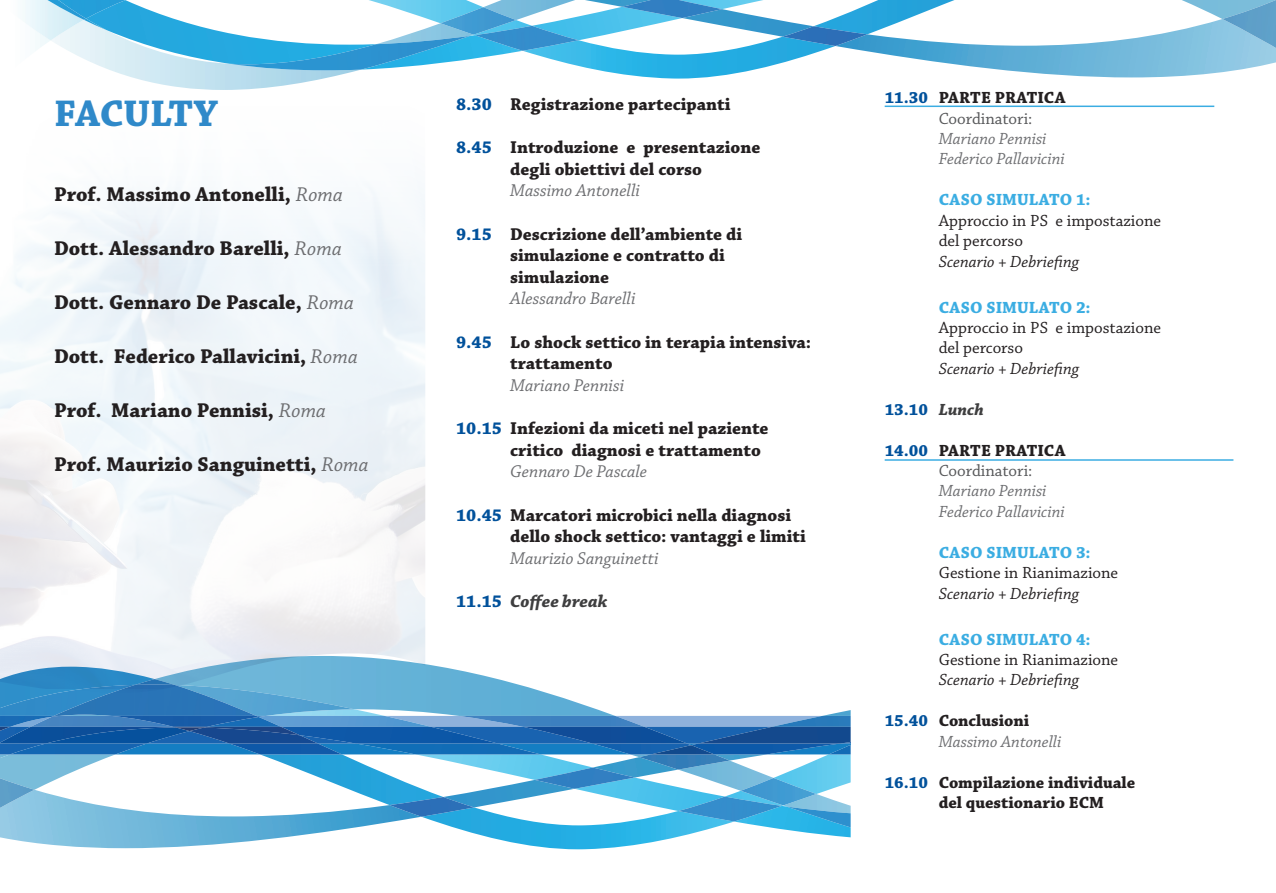
<style>
.page{position:relative;width:1276px;height:893px;background:#fff}
.page>*{position:absolute;margin:0;border:0;box-sizing:border-box;transform-origin:0 0}
.t1{font:700 39px "Chaparral Pro";letter-spacing:-.005em;color:#2f89c9}
.t2{font:700 21px "Chaparral Pro";color:#231f20}
.t3{font:700 18px/21.6px "Chaparral Pro";color:#231f20}
.t4{font:italic 18px "Chaparral Pro";color:#6c6d70}
.t5{font:italic 700 18px "Chaparral Pro";color:#3e3e3f}
.t6{font:16.95px "Chaparral Pro";color:#231f20}
.t7{font:700 16.95px "Chaparral Pro";color:#231f20}
.t8{font:italic 16.95px "Chaparral Pro";color:#6c6d70}
.t9{font:italic 16.95px "Chaparral Pro";color:#231f20}
.t10{font:700 16.95px "Chaparral Pro";color:#3bade2}
.t11{font:16.95px "Chaparral Pro";color:#57585a}
.t12{font:700 16.95px "Chaparral Pro";color:#01519b}
.s1{font-weight:400;font-style:italic;color:#6c6d70}
.s2{color:#01519b}
.s3{font-style:normal;color:#01519b}
.s4{font-style:italic;color:#3e3e3f}
</style>
<div class="page">
<img style="left:37px;top:20px;width:47px;height:31px">
<img style="left:22px;top:0;width:64px;height:20px">
<svg style="left:86px;top:0;width:1190px;height:77px"></svg>
<img style="left:622px;top:0;width:100px;height:18px">
<svg style="left:0;top:664px;width:850px;height:184px"></svg>
<hr style="left:884px;top:106px;width:330px;height:1px;background:#3bade2">
<hr style="left:884px;top:459px;width:349px;height:2px;background:#3bade2">
<img style="left:0;top:70px;width:425px;height:623px">
<p class="t1" style="left:54px;top:90px;width:165px">FACULTY</p>
<p class="t2" style="left:54px;top:182px;width:290px">Prof. Massimo Antonelli, <span class="s1">Roma</span></p>
<p class="t2" style="left:54px;top:236px;width:289px">Dott. Alessandro Barelli, <span class="s1">Roma</span></p>
<p class="t2" style="left:54px;top:290px;width:301px">Dott. Gennaro De Pascale, <span class="s1">Roma</span></p>
<p class="t2" style="left:54px;top:344px;width:305px">Dott. Federico Pallavicini, <span class="s1">Roma</span></p>
<p class="t2" style="left:54px;top:398px;width:273px">Prof. Mariano Pennisi, <span class="s1">Roma</span></p>
<p class="t2" style="left:54px;top:452px;width:316px">Prof. Maurizio Sanguinetti, <span class="s1">Roma</span></p>
<p class="t3" style="left:456px;top:94px;width:276px"><span class="s2">8.30</span> Registrazione partecipanti</p>
<p class="t3" style="left:456px;top:137px;width:306px"><span class="s2">8.45</span> Introduzione e presentazione</p>
<p class="t3" style="left:510px;top:159px;width:193px">degli obiettivi del corso</p>
<p class="t4" style="left:510px;top:181px;width:131px">Massimo Antonelli</p>
<p class="t3" style="left:456px;top:224px;width:287px"><span class="s2">9.15</span> Descrizione dell’ambiente di</p>
<p class="t3" style="left:510px;top:245px;width:216px">simulazione e contratto di</p>
<p class="t3" style="left:510px;top:267px;width:100px">simulazione</p>
<p class="t4" style="left:510px;top:289px;width:127px">Alessandro Barelli</p>
<p class="t3" style="left:510px;top:332px;width:303px;text-indent:-54px"><span class="s2">9.45</span> Lo shock settico in terapia intensiva: trattamento</p>
<p class="t4" style="left:510px;top:375px;width:116px">Mariano Pennisi</p>
<p class="t3" style="left:456px;top:418px;width:314px"><span class="s2">10.15</span> Infezioni da miceti nel paziente</p>
<p class="t3" style="left:510px;top:440px;width:252px">critico diagnosi e trattamento</p>
<p class="t4" style="left:510px;top:462px;width:139px">Gennaro De Pascale</p>
<p class="t3" style="left:510px;top:505px;width:297px;text-indent:-54px"><span class="s2">10.45</span> Marcatori microbici nella diagnosi dello shock settico: vantaggi e limiti</p>
<p class="t4" style="left:510px;top:548px;width:150px">Maurizio Sanguinetti</p>
<p class="t5" style="left:456px;top:591px;width:153px"><span class="s3">11.15</span> Coffee break</p>
<p class="t7" style="left:884px;top:88px;width:182px"><span class="s2">11.30</span> PARTE PRATICA</p>
<p class="t11" style="left:938px;top:109px;width:95px">Coordinatori:</p>
<p class="t8" style="left:938px;top:129px;width:109px">Mariano Pennisi</p>
<p class="t8" style="left:938px;top:150px;width:127px">Federico Pallavicini</p>
<p class="t10" style="left:938px;top:190px;width:153px">CASO SIMULATO 1:</p>
<p class="t6" style="left:938px;top:211px;width:224px">Approccio in PS e impostazione</p>
<p class="t6" style="left:938px;top:231px;width:86px">del percorso</p>
<p class="t9" style="left:938px;top:252px;width:142px">Scenario + Debriefing</p>
<p class="t10" style="left:938px;top:297px;width:153px">CASO SIMULATO 2:</p>
<p class="t6" style="left:938px;top:318px;width:224px">Approccio in PS e impostazione</p>
<p class="t6" style="left:938px;top:339px;width:86px">del percorso</p>
<p class="t9" style="left:938px;top:359px;width:142px">Scenario + Debriefing</p>
<p class="t12" style="left:884px;top:399px;width:101px">13.10 <span class="s4">Lunch</span></p>
<p class="t7" style="left:884px;top:440px;width:182px"><span class="s2">14.00</span> PARTE PRATICA</p>
<p class="t11" style="left:938px;top:461px;width:95px">Coordinatori:</p>
<p class="t8" style="left:938px;top:482px;width:109px">Mariano Pennisi</p>
<p class="t8" style="left:938px;top:502px;width:127px">Federico Pallavicini</p>
<p class="t10" style="left:938px;top:542px;width:153px">CASO SIMULATO 3:</p>
<p class="t6" style="left:938px;top:563px;width:181px">Gestione in Rianimazione</p>
<p class="t9" style="left:938px;top:584px;width:142px">Scenario + Debriefing</p>
<p class="t10" style="left:938px;top:629px;width:153px">CASO SIMULATO 4:</p>
<p class="t6" style="left:938px;top:650px;width:181px">Gestione in Rianimazione</p>
<p class="t9" style="left:938px;top:671px;width:142px">Scenario + Debriefing</p>
<p class="t7" style="left:884px;top:711px;width:146px"><span class="s2">15.40</span> Conclusioni</p>
<p class="t8" style="left:938px;top:732px;width:124px">Massimo Antonelli</p>
<p class="t7" style="left:884px;top:772px;width:252px"><span class="s2">16.10</span> Compilazione individuale</p>
<p class="t7" style="left:938px;top:793px;width:167px">del questionario ECM</p>
</div>
